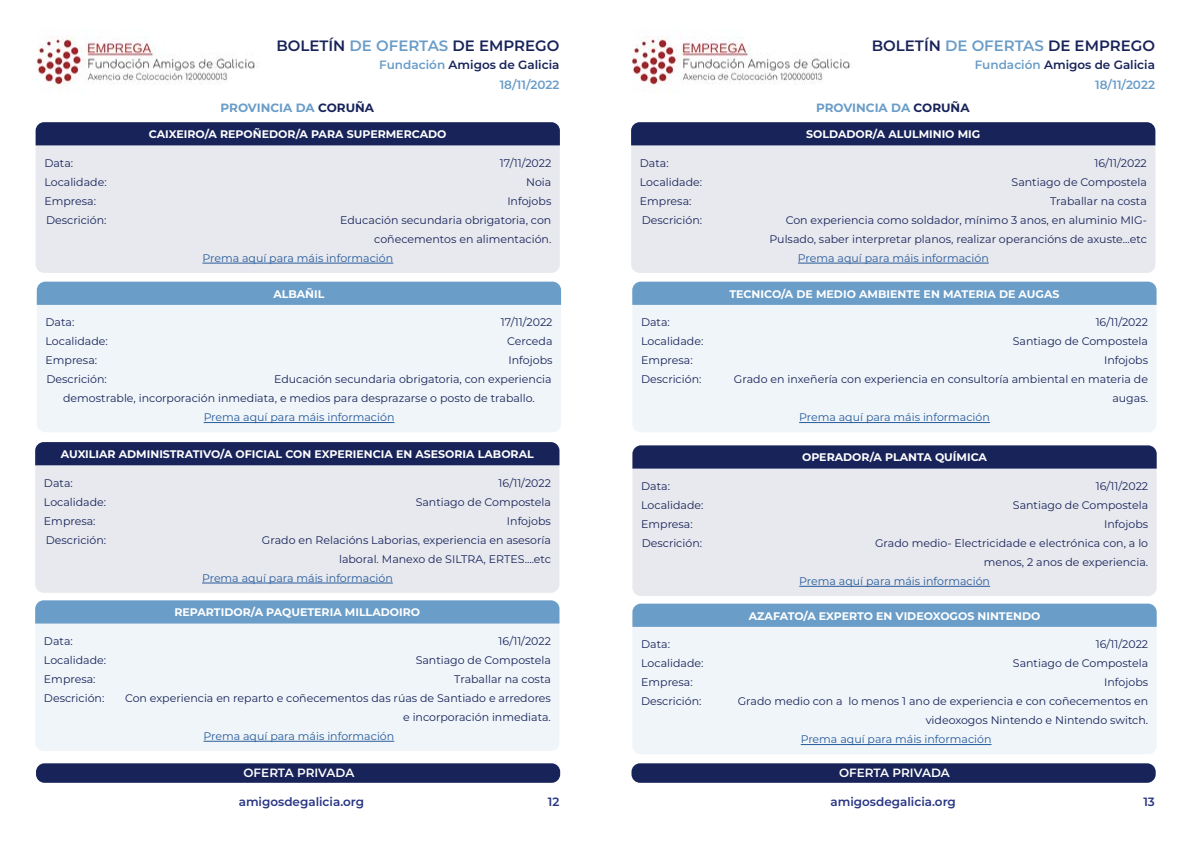
<style>
.page{position:relative;width:1191px;height:842px;background:#fff}
.page>*{position:absolute;margin:0;border:0;box-sizing:border-box;transform-origin:0 0}
.t1{font:600 15px "Montserrat";color:#172359}
.t2{font:600 12px "Montserrat";color:#172359}
.t3{font:600 12px "Montserrat";color:#283583}
.t4{font:700 12px "Montserrat";color:#6a9dc8}
.t5{font:600 12px "Montserrat";letter-spacing:-.005em;color:#fff}
.t6{font:600 12px "Montserrat";color:#6a9dc8}
.t7{font:11px/19px "Montserrat";color:#172359;text-align:right}
.t8{font:700 11px "Montserrat";color:#fff}
.t9{font:11px "Montserrat";color:#275b9b}
.s1{color:#6a9dc8}
.s2{color:#172359}
</style>
<div class="page">
<img style="left:37px;top:36px;width:218px;height:56px">
<img style="left:632px;top:36px;width:218px;height:56px">
<div style="left:36px;top:763px;width:524px;height:20px;background:#172359;border-radius:9px"></div>
<div style="left:36px;top:145px;width:524px;height:128px;background:#e8e9ee"></div>
<div style="left:35px;top:465px;width:524px;height:128px;background:#e8e9ee"></div>
<div style="left:37px;top:305px;width:524px;height:127px;background:#f0f5f9"></div>
<div style="left:35px;top:623px;width:524px;height:128px;background:#f0f5f9"></div>
<div style="left:36px;top:122px;width:524px;height:23px;background:#172359"></div>
<div style="left:35px;top:442px;width:524px;height:23px;background:#172359"></div>
<div style="left:37px;top:282px;width:524px;height:23px;background:#6a9dc8"></div>
<div style="left:35px;top:600px;width:524px;height:23px;background:#6a9dc8"></div>
<hr style="left:202px;top:263px;width:191px;height:1px;background:#275b9b">
<hr style="left:202px;top:583px;width:191px;height:1px;background:#275b9b">
<hr style="left:204px;top:422px;width:190px;height:1px;background:#275b9b">
<hr style="left:203px;top:741px;width:191px;height:1px;background:#275b9b">
<div style="left:631px;top:763px;width:524px;height:20px;background:#172359;border-radius:9px"></div>
<div style="left:631px;top:145px;width:524px;height:128px;background:#e8e9ee"></div>
<div style="left:632px;top:305px;width:524px;height:127px;background:#f0f5f9"></div>
<div style="left:631px;top:122px;width:524px;height:23px;background:#172359"></div>
<div style="left:632px;top:282px;width:524px;height:23px;background:#6a9dc8"></div>
<hr style="left:798px;top:263px;width:190px;height:1px;background:#275b9b">
<hr style="left:799px;top:422px;width:191px;height:1px;background:#275b9b">
<div style="left:632px;top:469px;width:524px;height:127px;background:#e8e9ee"></div>
<div style="left:633px;top:627px;width:523px;height:127px;background:#f0f5f9"></div>
<svg style="left:632px;top:445px;width:524px;height:24px;background:#1e2a5e"></svg>
<div style="left:632px;top:604px;width:524px;height:23px;background:#6a9dc8"></div>
<hr style="left:799px;top:586px;width:191px;height:1px;background:#275b9b">
<hr style="left:800px;top:744px;width:191px;height:1px;background:#275b9b">
<h1 class="t1" style="left:276px;top:35px;width:285px">BOLETÍN <span class="s1">DE OFERTAS</span> DE EMPREGO</h1>
<p class="t2" style="left:379px;top:56px;width:182px"><span class="s1">Fundación</span> Amigos de Galicia</p>
<h1 class="t1" style="left:872px;top:35px;width:285px">BOLETÍN <span class="s1">DE OFERTAS</span> DE EMPREGO</h1>
<p class="t2" style="left:974px;top:56px;width:182px"><span class="s1">Fundación</span> Amigos de Galicia</p>
<p class="t4" style="left:221px;top:99px;width:155px">PROVINCIA DA <span class="s2">CORUÑA</span></p>
<p class="t8" style="left:149px;top:126px;width:299px">CAIXEIRO/A REPOÑEDOR/A PARA SUPERMERCADO</p>
<p class="t6" style="left:500px;top:77px;width:61px">18/11/2022</p>
<p class="t6" style="left:1095px;top:77px;width:61px">18/11/2022</p>
<p class="t4" style="left:816px;top:99px;width:155px">PROVINCIA DA <span class="s2">CORUÑA</span></p>
<p class="t8" style="left:806px;top:126px;width:176px">SOLDADOR/A ALULMINIO MIG</p>
<p class="t7" style="left:44px;top:153px;width:30px">Data:</p>
<p class="t7" style="left:500px;top:153px;width:53px">17/11/2022</p>
<p class="t7" style="left:44px;top:172px;width:64px">Localidade:</p>
<p class="t7" style="left:526px;top:172px;width:27px">Noia</p>
<p class="t7" style="left:44px;top:191px;width:53px">Empresa:</p>
<p class="t7" style="left:507px;top:191px;width:46px">Infojobs</p>
<p class="t7" style="left:46px;top:210px;width:62px">Descrición:</p>
<p class="t7" style="left:340px;top:210px;width:213px">Educación secundaria obrigatoria, con coñecementos en alimentación.</p>
<p class="t9" style="left:202px;top:250px;width:192px">Prema aquí para máis información</p>
<p class="t8" style="left:273px;top:286px;width:53px">ALBAÑIL</p>
<p class="t7" style="left:46px;top:313px;width:30px">Data:</p>
<p class="t7" style="left:501px;top:313px;width:53px">17/11/2022</p>
<p class="t7" style="left:46px;top:332px;width:64px">Localidade:</p>
<p class="t7" style="left:507px;top:332px;width:47px">Cerceda</p>
<p class="t7" style="left:46px;top:351px;width:53px">Empresa:</p>
<p class="t7" style="left:508px;top:351px;width:46px">Infojobs</p>
<p class="t7" style="left:46px;top:370px;width:62px">Descrición:</p>
<p class="t7" style="left:63px;top:370px;width:490px;text-align:left;text-indent:211px">Educación secundaria obrigatoria, con experiencia demostrable, incorporación inmediata, e medios para desprazarse o posto de traballo.</p>
<p class="t9" style="left:204px;top:410px;width:192px">Prema aquí para máis información</p>
<p class="t8" style="left:61px;top:446px;width:474px">AUXILIAR ADMINISTRATIVO/A OFICIAL CON EXPERIENCIA EN ASESORIA LABORAL</p>
<p class="t7" style="left:44px;top:473px;width:30px">Data:</p>
<p class="t7" style="left:498px;top:473px;width:54px">16/11/2022</p>
<p class="t7" style="left:44px;top:492px;width:64px">Localidade:</p>
<p class="t7" style="left:416px;top:492px;width:137px">Santiago de Compostela</p>
<p class="t7" style="left:44px;top:511px;width:53px">Empresa:</p>
<p class="t7" style="left:507px;top:511px;width:46px">Infojobs</p>
<p class="t7" style="left:46px;top:530px;width:62px">Descrición:</p>
<p class="t7" style="left:262px;top:530px;width:290px">Grado en Relacións Laborias, experiencia en asesoría laboral. Manexo de SILTRA, ERTES....etc</p>
<p class="t9" style="left:202px;top:570px;width:192px">Prema aquí para máis información</p>
<p class="t8" style="left:174px;top:604px;width:247px">REPARTIDOR/A PAQUETERIA MILLADOIRO</p>
<p class="t7" style="left:44px;top:631px;width:30px">Data:</p>
<p class="t7" style="left:498px;top:631px;width:54px">16/11/2022</p>
<p class="t7" style="left:44px;top:650px;width:64px">Localidade:</p>
<p class="t7" style="left:416px;top:650px;width:137px">Santiago de Compostela</p>
<p class="t7" style="left:44px;top:669px;width:53px">Empresa:</p>
<p class="t7" style="left:454px;top:669px;width:98px">Traballar na costa</p>
<p class="t7" style="left:44px;top:688px;width:62px">Descrición:</p>
<p class="t7" style="left:125px;top:688px;width:427px">Con experiencia en reparto e coñecementos das rúas de Santiado e arredores e incorporación inmediata.</p>
<p class="t9" style="left:203px;top:729px;width:192px">Prema aquí para máis información</p>
<p class="t5" style="left:243px;top:765px;width:112px">OFERTA PRIVADA</p>
<p class="t7" style="left:640px;top:153px;width:30px">Data:</p>
<p class="t7" style="left:1094px;top:153px;width:54px">16/11/2022</p>
<p class="t7" style="left:640px;top:172px;width:64px">Localidade:</p>
<p class="t7" style="left:1011px;top:172px;width:137px">Santiago de Compostela</p>
<p class="t7" style="left:640px;top:191px;width:53px">Empresa:</p>
<p class="t7" style="left:1050px;top:191px;width:98px">Traballar na costa</p>
<p class="t7" style="left:641px;top:210px;width:62px">Descrición:</p>
<p class="t7" style="left:769px;top:210px;width:379px">Con experiencia como soldador, mínimo 3 anos, en aluminio MIG-<br>Pulsado, saber interpretar planos, realizar operancións de axuste...etc</p>
<p class="t9" style="left:798px;top:250px;width:192px">Prema aquí para máis información</p>
<p class="t8" style="left:729px;top:286px;width:331px">TECNICO/A DE MEDIO AMBIENTE EN MATERIA DE AUGAS</p>
<p class="t7" style="left:641px;top:313px;width:30px">Data:</p>
<p class="t7" style="left:1095px;top:313px;width:54px">16/11/2022</p>
<p class="t7" style="left:641px;top:332px;width:64px">Localidade:</p>
<p class="t7" style="left:1012px;top:332px;width:137px">Santiago de Compostela</p>
<p class="t7" style="left:641px;top:351px;width:53px">Empresa:</p>
<p class="t7" style="left:1104px;top:351px;width:46px">Infojobs</p>
<p class="t7" style="left:641px;top:370px;width:62px">Descrición:</p>
<p class="t7" style="left:734px;top:370px;width:415px">Grado en inxeñería con experiencia en consultoría ambiental en materia de augas.</p>
<p class="t9" style="left:799px;top:410px;width:192px">Prema aquí para máis información</p>
<p class="t8" style="left:802px;top:450px;width:186px">OPERADOR/A PLANTA QUÍMICA</p>
<p class="t7" style="left:641px;top:476px;width:30px">Data:</p>
<p class="t7" style="left:1095px;top:476px;width:54px">16/11/2022</p>
<p class="t7" style="left:641px;top:495px;width:64px">Localidade:</p>
<p class="t7" style="left:1013px;top:495px;width:137px">Santiago de Compostela</p>
<p class="t7" style="left:641px;top:514px;width:53px">Empresa:</p>
<p class="t7" style="left:1104px;top:514px;width:46px">Infojobs</p>
<p class="t7" style="left:641px;top:533px;width:62px">Descrición:</p>
<p class="t7" style="left:875px;top:533px;width:274px">Grado medio- Electricidade e electrónica con, a lo menos, 2 anos de experiencia.</p>
<p class="t9" style="left:799px;top:574px;width:192px">Prema aquí para máis información</p>
<p class="t8" style="left:748px;top:608px;width:293px">AZAFATO/A EXPERTO EN VIDEOXOGOS NINTENDO</p>
<p class="t7" style="left:641px;top:635px;width:30px">Data:</p>
<p class="t7" style="left:1095px;top:635px;width:54px">16/11/2022</p>
<p class="t7" style="left:641px;top:654px;width:64px">Localidade:</p>
<p class="t7" style="left:1013px;top:654px;width:137px">Santiago de Compostela</p>
<p class="t7" style="left:641px;top:673px;width:53px">Empresa:</p>
<p class="t7" style="left:1104px;top:673px;width:46px">Infojobs</p>
<p class="t7" style="left:641px;top:692px;width:62px">Descrición:</p>
<p class="t7" style="left:737px;top:692px;width:412px">Grado medio con a lo menos 1 ano de experiencia e con coñecementos en videoxogos Nintendo e Nintendo switch.</p>
<p class="t9" style="left:800px;top:732px;width:192px">Prema aquí para máis información</p>
<p class="t5" style="left:839px;top:765px;width:112px">OFERTA PRIVADA</p>
<p class="t3" style="left:239px;top:793px;width:127px">amigosdegalicia.org</p>
<p class="t3" style="left:548px;top:793px;width:13px">12</p>
<p class="t3" style="left:1143px;top:793px;width:13px">13</p>
<p class="t3" style="left:830px;top:793px;width:127px">amigosdegalicia.org</p>
</div>
